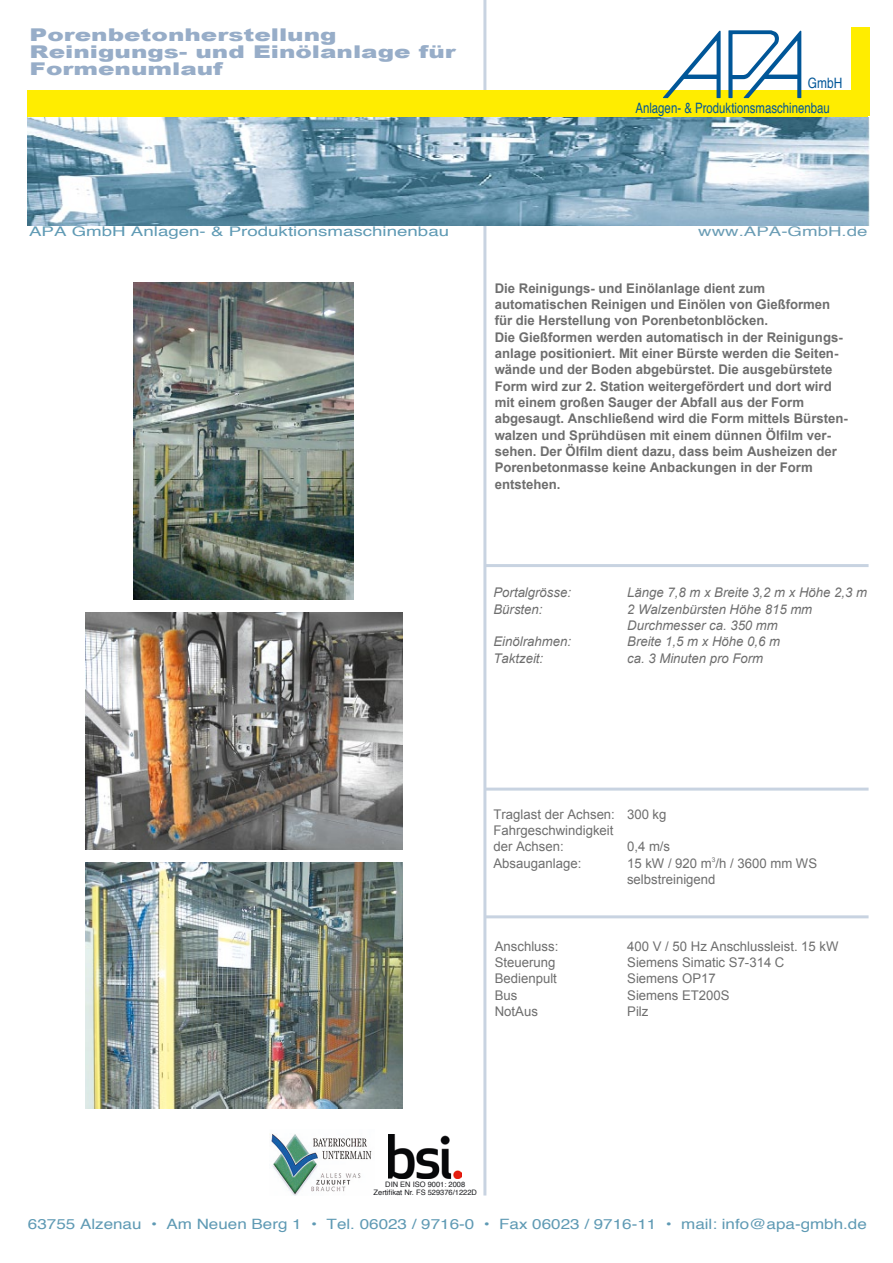
<style>
.page{position:relative;width:893px;height:1263px;background:#fff}
.page>*{position:absolute;margin:0;border:0;box-sizing:border-box;transform-origin:0 0}
.t1{font:900 17.55px "Arial";color:#97adc8;scale:1.4 1}
.t2{font:14.25px "Helvetica";color:#5f9ab4;scale:1.2 1}
.t3{font:14.25px/25.5px "Helvetica";color:#005698;scale:.83 1}
.t4{font:700 13.35px/16.4px "Arial";color:#6e6e6e}
.t5{font:13.35px/16.4px "Arial";color:#6e6e6e}
.t6{font:italic 13.35px/16.4px "Arial";color:#6e6e6e}
.t7{font:13.35px "Helvetica";color:#5f9ab4;scale:1.4 1}
.t8{font:13.35px "Helvetica";color:#6b9db5;scale:1.4 1}
.t9{font:7.5px/8.6px "Helvetica";color:#1c1d20;text-align:center}
</style>
<div class="page">
<hr style="left:483px;top:0;width:3px;height:1195px;background:#c8d3e1">
<div style="left:851px;top:28px;width:19px;height:88px;background:#ffed00"></div>
<div style="left:27px;top:90px;width:840px;height:27px;background:#ffed00"></div>
<svg style="left:663px;top:31px;width:58px;height:67px"></svg>
<svg style="left:728px;top:30px;width:73px;height:68px"></svg>
<hr style="left:486px;top:564px;width:382px;height:3px;background:#c8d3e1">
<hr style="left:486px;top:788px;width:382px;height:3px;background:#c8d3e1">
<hr style="left:486px;top:915px;width:382px;height:3px;background:#c8d3e1">
<img style="left:27px;top:117px;width:842px;height:108px">
<img style="left:134px;top:282px;width:219px;height:317px">
<img style="left:86px;top:612px;width:317px;height:237px">
<img style="left:86px;top:862px;width:317px;height:246px">
<img style="left:271px;top:1134px;width:101px;height:62px">
<img style="left:388px;top:1134px;width:73px;height:45px">
<h1 class="t1" style="left:30px;top:22px;width:221px">Porenbetonherstellung</h1>
<h1 class="t1" style="left:30px;top:39px;width:306px">Reinigungs- und Einölanlage für</h1>
<h1 class="t1" style="left:30px;top:56px;width:140px">Formenumlauf</h1>
<p class="t3" style="left:635px;top:70px;width:251px;text-indent:172px">GmbH<br>Anlagen- &amp; Produktionsmaschinenbau</p>
<p class="t7" style="left:29px;top:221px;width:302px">APA GmbH Anlagen- &amp; Produktionsmaschinenbau</p>
<p class="t8" style="left:698px;top:221px;width:123px">www.APA-GmbH.de</p>
<p class="t4" style="left:495px;top:280px;width:355px">Die Reinigungs- und Einölanlage dient zum automatischen Reinigen und Einölen von Gießformen für die Herstellung von Porenbetonblöcken.<br>Die Gießformen werden automatisch in der Reinigungs&shy;anlage positioniert. Mit einer Bürste werden die Seiten&shy;wände und der Boden abgebürstet. Die ausgebürstete Form wird zur 2. Station weitergefördert und dort wird mit einem großen Sauger der Abfall aus der Form abgesaugt. Anschließend wird die Form mittels Bürsten&shy;walzen und Sprühdüsen mit einem dünnen Ölfilm ver&shy;sehen. Der Ölfilm dient dazu, dass beim Ausheizen der Porenbetonmasse keine Anbackungen in der Form entstehen.</p>
<p class="t6" style="left:494px;top:584px;width:79px">Portalgrösse:<br>Bürsten:</p>
<p class="t6" style="left:494px;top:633px;width:79px">Einölrahmen:<br>Taktzeit:</p>
<p class="t6" style="left:627px;top:584px;width:241px">Länge 7,8 m x Breite 3,2 m x Höhe 2,3 m<br>2 Walzenbürsten Höhe 815 mm<br>Durchmesser ca. 350 mm<br>Breite 1,5 m x Höhe 0,6 m<br>ca. 3 Minuten pro Form</p>
<p class="t5" style="left:494px;top:806px;width:123px">Traglast der Achsen:<br>Fahrgeschwindigkeit der Achsen:<br>Absauganlage:</p>
<p class="t5" style="left:627px;top:806px;width:41px">300 kg</p>
<p class="t5" style="left:627px;top:838px;width:192px">0,4 m/s<br>15 kW / 920 m<sup>3</sup>/h / 3600 mm WS selbstreinigend</p>
<p class="t5" style="left:495px;top:938px;width:65px">Anschluss:<br>Steuerung<br>Bedienpult<br>Bus<br>NotAus</p>
<p class="t5" style="left:627px;top:938px;width:213px">400 V / 50 Hz Anschlussleist. 15 kW<br>Siemens Simatic S7-314 C<br>Siemens OP17<br>Siemens ET200S<br>Pilz</p>
<p class="t9" style="left:374px;top:1180px;width:105px">DIN EN ISO 9001: 2008<br>Zertifikat Nr. FS 529376/1222D</p>
<p class="t2" style="left:28px;top:1212px;width:701px">63755 Alzenau • Am Neuen Berg 1 • Tel. 06023 / 9716-0 • Fax 06023 / 9716-11 • mail: info@apa-gmbh.de</p>
</div>
